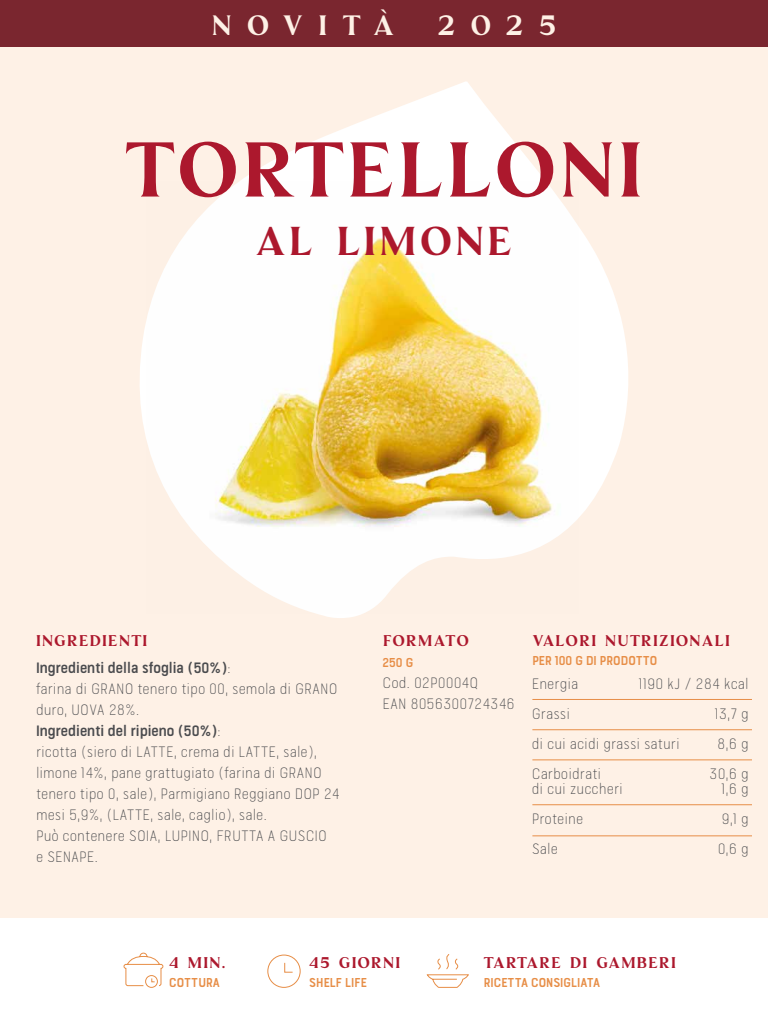
<style>
.page{position:relative;width:768px;height:1024px;background:#fff}
.page>*{position:absolute;margin:0;border:0;box-sizing:border-box;transform-origin:0 0}
.t1{font:77.4px "Palmer";letter-spacing:.04em;color:#ac182d}
.t2{font:40.2px "Palmer";letter-spacing:.08em;color:#ac182d}
.t3{font:28px "Palmer";letter-spacing:.535em;color:#fef1e6}
.t4{font:15.6px "Palmer";letter-spacing:.075em;color:#ac182d}
.t5{font:100 condensed 14px/21px "Bourton Text";color:#4a4b4e}
.t6{font:600 condensed 12px "Bourton Text";color:#e78e47}
.s1{font-weight:600}
</style>
<div class="page">
<div style="left:0;top:0;width:768px;height:918px;background:#fef1e6"></div>
<svg style="left:140px;top:81px;width:488px;height:537px"></svg>
<img style="left:147px;top:182px;width:432px;height:432px">
<svg style="left:427px;top:954px;width:42px;height:34px"></svg>
<svg style="left:267px;top:954px;width:34px;height:34px"></svg>
<svg style="left:123px;top:952px;width:41px;height:36px"></svg>
<hr style="left:532px;top:699px;width:220px;height:1px;background:#e78e47">
<hr style="left:532px;top:730px;width:220px;height:1px;background:#e78e47">
<hr style="left:532px;top:760px;width:220px;height:1px;background:#e78e47">
<hr style="left:532px;top:804px;width:220px;height:1px;background:#e78e47">
<hr style="left:532px;top:836px;width:220px;height:1px;background:#e78e47">
<div style="left:0;top:0;width:768px;height:47px;background:#7a262f"></div>
<h3 class="t3" style="left:212px;top:6px;width:184px">NOVITÀ</h3>
<h3 class="t3" style="left:437px;top:6px;width:120px">2025</h3>
<h1 class="t1" style="left:125px;top:118px;width:519px">TORTELLONI</h1>
<h2 class="t2" style="left:256px;top:214px;width:258px">AL LIMONE</h2>
<p class="t4" style="left:36px;top:630px;width:113px">INGREDIENTI</p>
<p class="t4" style="left:383px;top:630px;width:88px">FORMATO</p>
<p class="t4" style="left:532px;top:630px;width:199px">VALORI NUTRIZIONALI</p>
<p class="t6" style="left:532px;top:654px;width:127px">PER 100 G DI PRODOTTO</p>
<p class="t5" style="left:36px;top:657px;width:305px"><span class="s1">Ingredienti della sfoglia (50%)</span>:<br>farina di GRANO tenero tipo 00, semola di GRANO duro, UOVA 28%.<br><span class="s1">Ingredienti del ripieno (50%)</span>:<br>ricotta (siero di LATTE, crema di LATTE, sale), limone 14%, pane grattugiato (farina di GRANO tenero tipo 0, sale), Parmigiano Reggiano DOP 24 mesi 5,9%, (LATTE, sale, caglio), sale.<br>Può contenere SOIA, LUPINO, FRUTTA A GUSCIO<br>e SENAPE.</p>
<p class="t6" style="left:382px;top:655px;width:32px">250 G</p>
<p class="t5" style="left:382px;top:671px;width:134px">Cod. 02P0004Q<br>EAN 8056300724346</p>
<p class="t5" style="left:532px;top:673px;width:48px">Energia</p>
<p class="t5" style="left:639px;top:673px;width:111px">1190 kJ / 284 kcal</p>
<p class="t5" style="left:532px;top:703px;width:40px">Grassi</p>
<p class="t5" style="left:715px;top:703px;width:36px">13,7 g</p>
<p class="t5" style="left:532px;top:733px;width:150px">di cui acidi grassi saturi</p>
<p class="t5" style="left:717px;top:733px;width:33px">8,6 g</p>
<p class="t5" style="left:532px;top:763px;width:71px">Carboidrati</p>
<p class="t5" style="left:709px;top:763px;width:41px">30,6 g</p>
<p class="t5" style="left:532px;top:778px;width:93px">di cui zuccheri</p>
<p class="t5" style="left:722px;top:778px;width:29px">1,6 g</p>
<p class="t5" style="left:532px;top:808px;width:53px">Proteine</p>
<p class="t5" style="left:722px;top:808px;width:29px">9,1 g</p>
<p class="t5" style="left:532px;top:838px;width:28px">Sale</p>
<p class="t5" style="left:718px;top:838px;width:33px">0,6 g</p>
<p class="t4" style="left:169px;top:952px;width:58px">4 MIN.</p>
<p class="t6" style="left:169px;top:976px;width:52px">COTTURA</p>
<p class="t4" style="left:309px;top:952px;width:93px">45 GIORNI</p>
<p class="t6" style="left:309px;top:976px;width:59px">SHELF LIFE</p>
<p class="t4" style="left:484px;top:952px;width:194px">TARTARE DI GAMBERI</p>
<p class="t6" style="left:484px;top:976px;width:118px">RICETTA CONSIGLIATA</p>
</div>
